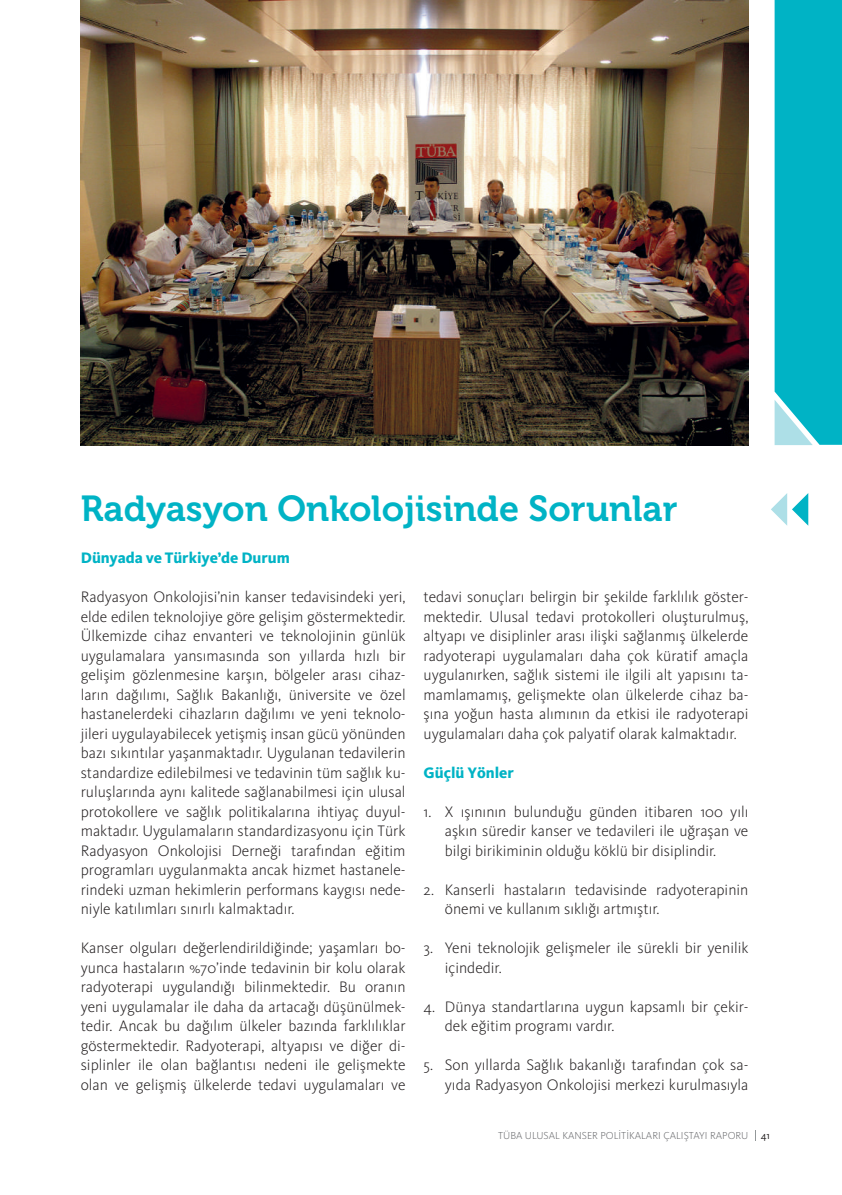
<style>
.page{position:relative;width:842px;height:1195px;background:#fff}
.page>*{position:absolute;margin:0;border:0;box-sizing:border-box;transform-origin:0 0}
.t1{font:36px "Museo 700";color:#00b3c5}
.t2{font:300 15.75px/19.5px "Kievit OT";color:#231f20;text-align:justify}
.t3{font:800 15.75px "Kievit OT";color:#00b3c5}
.t4{font:300 10.5px "Kievit OT";color:#6c6d70}
.s1{font-weight:400;color:#231f20}
</style>
<div class="page">
<div style="left:775px;top:0;width:67px;height:445px;background:#00b3c5"></div>
<svg style="left:771px;top:493px;width:37px;height:33px"></svg>
<img style="left:81px;top:0;width:667px;height:445px">
<h1 class="t1" style="left:81px;top:489px;width:598px">Radyasyon Onkolojisinde Sorunlar</h1>
<p class="t3" style="left:81px;top:549px;width:211px">Dünyada ve Türkiye’de Durum</p>
<p class="t2" style="left:81px;top:588px;width:326px">Radyasyon Onkolojisi’nin kanser tedavisindeki yeri, elde edilen teknolojiye göre gelişim göstermektedir.<br>Ülkemizde cihaz envanteri ve teknolojinin günlük uygulamalara yansımasında son yıllarda hızlı bir gelişim gözlenmesine karşın, bölgeler arası cihaz&shy;ların dağılımı, Sağlık Bakanlığı, üniversite ve özel hastanelerdeki cihazların dağılımı ve yeni teknolo&shy;jileri uygulayabilecek yetişmiş insan gücü yönünden bazı sıkıntılar yaşanmaktadır. Uygulanan tedavilerin standardize edilebilmesi ve tedavinin tüm sağlık ku&shy;ruluşlarında aynı kalitede sağlanabilmesi için ulusal protokollere ve sağlık politikalarına ihtiyaç duyul&shy;maktadır. Uygulamaların standardizasyonu için Türk Radyasyon Onkolojisi Derneği tarafından eğitim programları uygulanmakta ancak hizmet hastanele&shy;rindeki uzman hekimlerin performans kaygısı nede&shy;niyle katılımları sınırlı kalmaktadır.</p>
<p class="t2" style="left:81px;top:939px;width:326px">Kanser olguları değerlendirildiğinde; yaşamları bo&shy;yunca hastaların %70’inde tedavinin bir kolu olarak radyoterapi uygulandığı bilinmektedir. Bu oranın yeni uygulamalar ile daha da artacağı düşünülmek&shy;tedir. Ancak bu dağılım ülkeler bazında farklılıklar göstermektedir. Radyoterapi, altyapısı ve diğer di&shy;siplinler ile olan bağlantısı nedeni ile gelişmekte olan ve gelişmiş ülkelerde tedavi uygulamaları ve</p>
<p class="t2" style="left:424px;top:588px;width:326px">tedavi sonuçları belirgin bir şekilde farklılık göster&shy;mektedir. Ulusal tedavi protokolleri oluşturulmuş, altyapı ve disiplinler arası ilişki sağlanmış ülkelerde radyoterapi uygulamaları daha çok küratif amaçla uygulanırken, sağlık sistemi ile ilgili alt yapısını ta&shy;mamlamamış, gelişmekte olan ülkelerde cihaz ba&shy;şına yoğun hasta alımının da etkisi ile radyoterapi uygulamaları daha çok palyatif olarak kalmaktadır.</p>
<p class="t3" style="left:424px;top:763px;width:92px">Güçlü Yönler</p>
<p class="t2" style="left:445px;top:802px;width:305px;text-indent:-21px">1. X ışınının bulunduğu günden itibaren 100 yılı aşkın süredir kanser ve tedavileri ile uğraşan ve bilgi birikiminin olduğu köklü bir disiplindir.</p>
<p class="t2" style="left:445px;top:880px;width:305px;text-indent:-21px">2. Kanserli hastaların tedavisinde radyoterapinin önemi ve kullanım sıklığı artmıştır.</p>
<p class="t2" style="left:445px;top:938px;width:305px;text-indent:-21px">3. Yeni teknolojik gelişmeler ile sürekli bir yenilik içindedir.</p>
<p class="t2" style="left:445px;top:997px;width:305px;text-indent:-21px">4. Dünya standartlarına uygun kapsamlı bir çekir&shy;dek eğitim programı vardır.</p>
<p class="t2" style="left:424px;top:1055px;width:326px;text-align:right">5. Son yıllarda Sağlık bakanlığı tarafından çok sa&shy;yıda Radyasyon Onkolojisi merkezi kurulmasıyla</p>
<p class="t4" style="left:498px;top:1129px;width:273px">TÜBA ULUSAL KANSER POLİTİKALARI ÇALIŞTAYI RAPORU <span class="s1">41</span></p>
</div>
